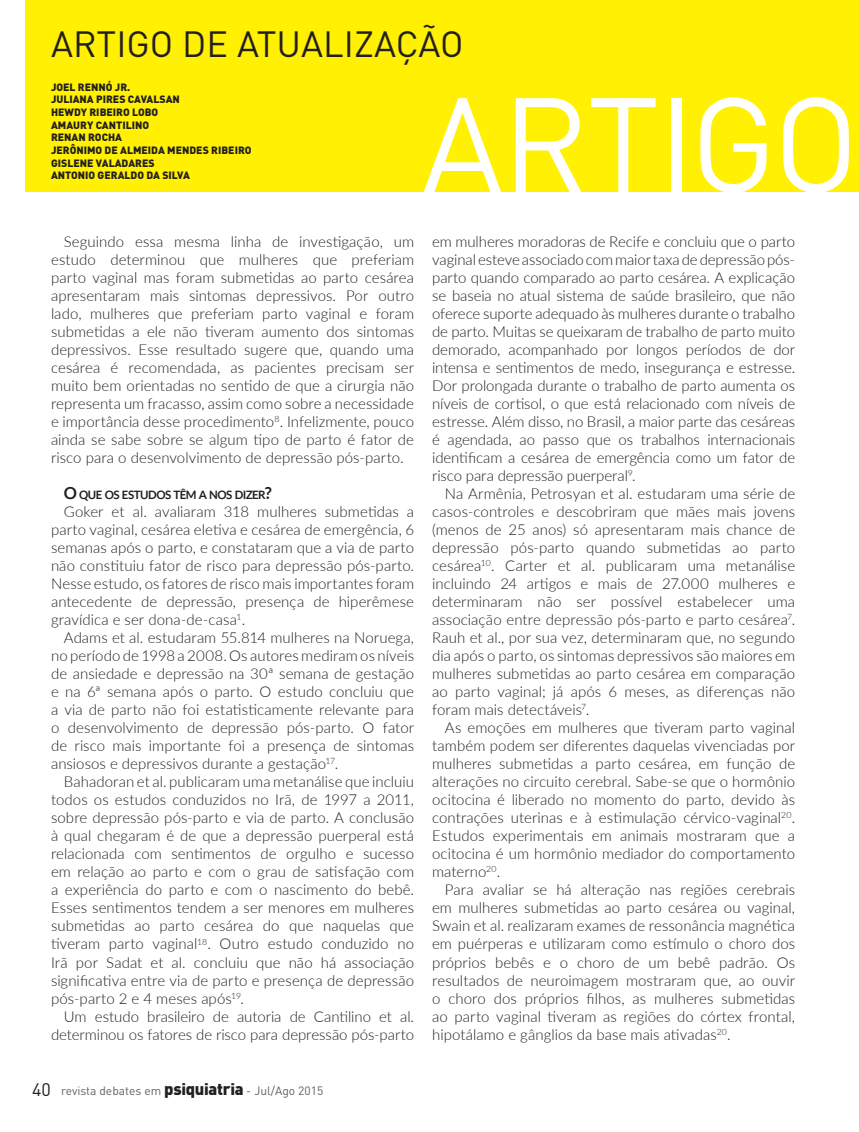
<style>
.page{position:relative;width:859px;height:1132px;background:#fff}
.page>*{position:absolute;margin:0;border:0;box-sizing:border-box;transform-origin:0 0}
.CARTOLA_BRANCA{font:132px "DIN";letter-spacing:-.015em;color:#fff}
.CARTOLA{font:36px "DIN";color:#231f20}
.CORPO_ARTIGO{font:300 15px/18px "Lato";color:#231f20;text-align:justify}
.t1{font:12px "DIN";color:#616164}
.TÍTULO_1{font:700 11.55px "Lato";letter-spacing:-.045em;color:#231f20}
.AUTORES{font:900 10.5px "DIN";color:#231f20}
.s1{font-size:16.5px}
.s2{font-size:18px;color:#231f20}
.s3{font-weight:900;font-size:16.5px;color:#231f20}
</style>
<div class="page">
<div style="left:26px;top:0;width:833px;height:192px;background:#fff101"></div>
<p class="CARTOLA" style="left:51px;top:21px;width:414px">ARTIGO DE ATUALIZAÇÃO</p>
<p class="AUTORES" style="left:51px;top:80px;width:81px">JOEL RENNÓ JR.</p>
<p class="AUTORES" style="left:51px;top:93px;width:130px">JULIANA PIRES CAVALSAN</p>
<p class="AUTORES" style="left:51px;top:105px;width:109px">HEWDY RIBEIRO LOBO</p>
<p class="AUTORES" style="left:51px;top:118px;width:100px">AMAURY CANTILINO</p>
<p class="AUTORES" style="left:51px;top:130px;width:73px">RENAN ROCHA</p>
<p class="AUTORES" style="left:51px;top:143px;width:202px">JERÔNIMO DE ALMEIDA MENDES RIBEIRO</p>
<p class="AUTORES" style="left:51px;top:156px;width:105px">GISLENE VALADARES</p>
<p class="AUTORES" style="left:51px;top:168px;width:141px">ANTONIO GERALDO DA SILVA</p>
<p class="CARTOLA_BRANCA" style="left:422px;top:62px;width:438px">ARTIGO</p>
<p class="CORPO_ARTIGO" style="left:51px;top:232px;width:365px;text-indent:13px">Seguindo essa mesma linha de investigação, um estudo determinou que mulheres que preferiam parto vaginal mas foram submetidas ao parto cesárea apresentaram mais sintomas depressivos. Por outro lado, mulheres que preferiam parto vaginal e foram submetidas a ele não tiveram aumento dos sintomas depressivos. Esse resultado sugere que, quando uma cesárea é recomendada, as pacientes precisam ser muito bem orientadas no sentido de que a cirurgia não representa um fracasso, assim como sobre a necessidade e importância desse procedimento<sup>8</sup>. Infelizmente, pouco ainda se sabe sobre se algum tipo de parto é fator de risco para o desenvolvimento de depressão pós-parto.</p>
<p class="TÍTULO_1" style="left:64px;top:488px;width:209px"><span class="s1">O</span> QUE OS ESTUDOS TÊM A NOS DIZER<span class="s1">?</span></p>
<p class="CORPO_ARTIGO" style="left:51px;top:502px;width:365px;text-indent:13px">Goker et al. avaliaram 318 mulheres submetidas a parto vaginal, cesárea eletiva e cesárea de emergência, 6 semanas após o parto, e constataram que a via de parto não constituiu fator de risco para depressão pós-parto.<br>Nesse estudo, os fatores de risco mais importantes foram antecedente de depressão, presença de hiperêmese gravídica e ser dona-de-casa<sup>1</sup>.</p>
<p class="CORPO_ARTIGO" style="left:51px;top:628px;width:365px;text-indent:13px">Adams et al. estudaram 55.814 mulheres na Noruega, no período de 1998 a 2008. Os autores mediram os níveis de ansiedade e depressão na 30ª semana de gestação e na 6ª semana após o parto. O estudo concluiu que a via de parto não foi estatisticamente relevante para o desenvolvimento de depressão pós-parto. O fator de risco mais importante foi a presença de sintomas ansiosos e depressivos durante a gestação<sup>17</sup>.</p>
<p class="CORPO_ARTIGO" style="left:51px;top:772px;width:365px;text-indent:13px">Bahadoran et al. publicaram uma metanálise que incluiu todos os estudos conduzidos no Irã, de 1997 a 2011, sobre depressão pós-parto e via de parto. A conclusão à qual chegaram é de que a depressão puerperal está relacionada com sentimentos de orgulho e sucesso em relação ao parto e com o grau de satisfação com a experiência do parto e com o nascimento do bebê.<br>Esses sentimentos tendem a ser menores em mulheres submetidas ao parto cesárea do que naquelas que tiveram parto vaginal<sup>18</sup>. Outro estudo conduzido no Irã por Sadat et al. concluiu que não há associação significativa entre via de parto e presença de depressão pós-parto 2 e 4 meses após<sup>19</sup>.</p>
<p class="CORPO_ARTIGO" style="left:51px;top:1006px;width:365px;text-align:right">Um estudo brasileiro de autoria de Cantilino et al. determinou os fatores de risco para depressão pós-parto</p>
<p class="t1" style="left:32px;top:1082px;width:292px"><span class="s2">40</span> revista debates em <span class="s3">psiquiatria</span> - Jul/Ago 2015</p>
<p class="CORPO_ARTIGO" style="left:432px;top:232px;width:365px">em mulheres moradoras de Recife e concluiu que o parto vaginal esteve associado com maior taxa de depressão pós&shy;parto quando comparado ao parto cesárea. A explicação se baseia no atual sistema de saúde brasileiro, que não oferece suporte adequado às mulheres durante o trabalho de parto. Muitas se queixaram de trabalho de parto muito demorado, acompanhado por longos períodos de dor intensa e sentimentos de medo, insegurança e estresse.<br>Dor prolongada durante o trabalho de parto aumenta os níveis de cortisol, o que está relacionado com níveis de estresse. Além disso, no Brasil, a maior parte das cesáreas é agendada, ao passo que os trabalhos internacionais identificam a cesárea de emergência como um fator de risco para depressão puerperal<sup>9</sup>.</p>
<p class="CORPO_ARTIGO" style="left:432px;top:484px;width:365px;text-indent:13px">Na Armênia, Petrosyan et al. estudaram uma série de casos-controles e descobriram que mães mais jovens (menos de 25 anos) só apresentaram mais chance de depressão pós-parto quando submetidas ao parto cesárea<sup>10</sup>. Carter et al. publicaram uma metanálise incluindo 24 artigos e mais de 27.000 mulheres e determinaram não ser possível estabelecer uma associação entre depressão pós-parto e parto cesárea<sup>7</sup>.<br>Rauh et al., por sua vez, determinaram que, no segundo dia após o parto, os sintomas depressivos são maiores em mulheres submetidas ao parto cesárea em comparação ao parto vaginal; já após 6 meses, as diferenças não foram mais detectáveis<sup>7</sup>.</p>
<p class="CORPO_ARTIGO" style="left:432px;top:718px;width:365px;text-indent:13px">As emoções em mulheres que tiveram parto vaginal também podem ser diferentes daquelas vivenciadas por mulheres submetidas a parto cesárea, em função de alterações no circuito cerebral. Sabe-se que o hormônio ocitocina é liberado no momento do parto, devido às contrações uterinas e à estimulação cérvico-vaginal<sup>20</sup>.<br>Estudos experimentais em animais mostraram que a ocitocina é um hormônio mediador do comportamento materno<sup>20</sup>.</p>
<p class="CORPO_ARTIGO" style="left:432px;top:880px;width:365px;text-indent:13px">Para avaliar se há alteração nas regiões cerebrais em mulheres submetidas ao parto cesárea ou vaginal, Swain et al. realizaram exames de ressonância magnética em puérperas e utilizaram como estímulo o choro dos próprios bebês e o choro de um bebê padrão. Os resultados de neuroimagem mostraram que, ao ouvir o choro dos próprios filhos, as mulheres submetidas ao parto vaginal tiveram as regiões do córtex frontal, hipotálamo e gânglios da base mais ativadas<sup>20</sup>.</p>
</div>
